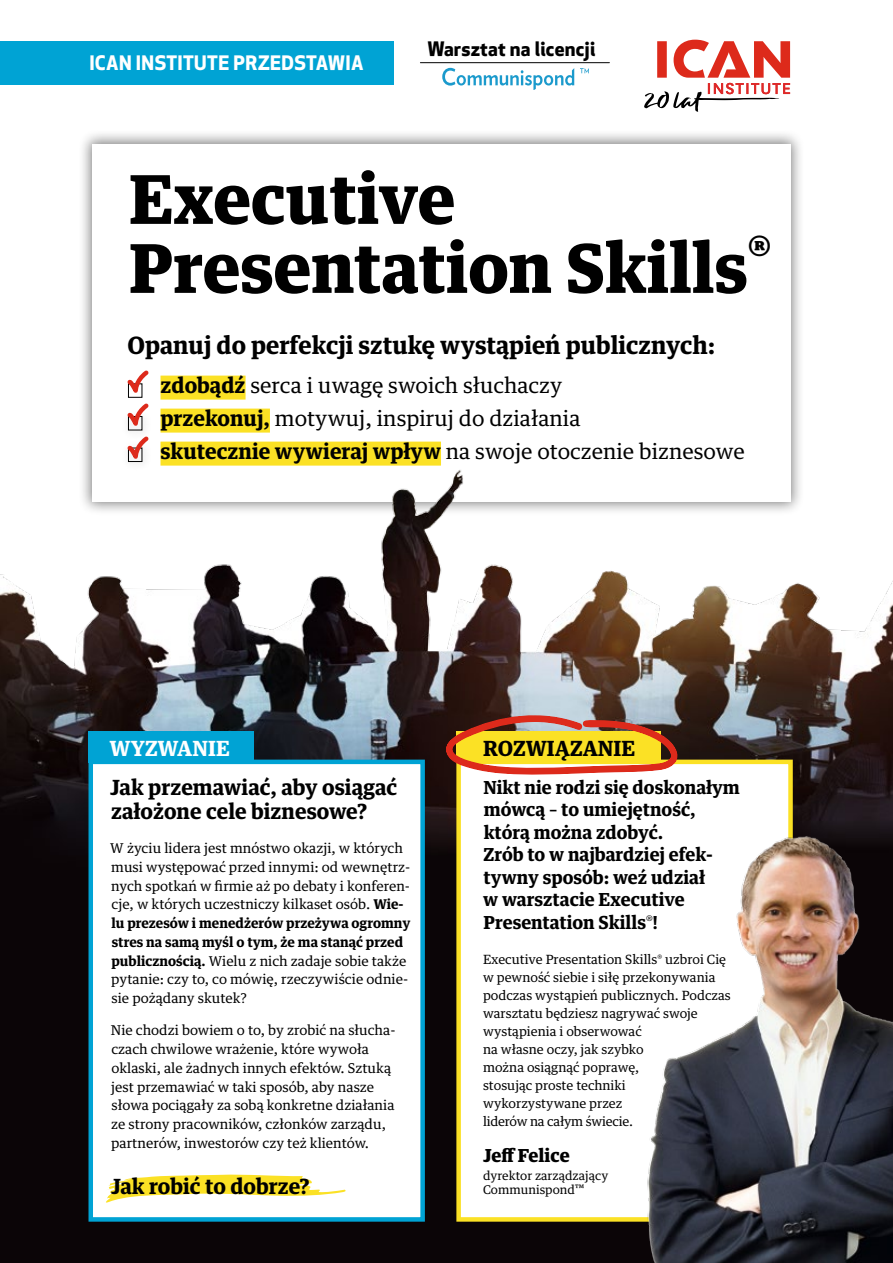
<style>
.page{position:relative;width:893px;height:1263px;background:#fff}
.page>*{position:absolute;margin:0;border:0;box-sizing:border-box;transform-origin:0 0}
.t1{font:900 67.5px/69px "Guardian Text Egyp";color:#000}
.t2{font:700 24px "Guardian Text Egyp";color:#000}
.t3{font:21px/33px "Guardian Text Egyp";color:#000}
.t4{font:700 21px/24.2px "Guardian Text Egyp";color:#000}
.t5{font:700 21px "Guardian Text Egyp";color:#fff}
.t6{font:700 19.5px "Apex New";letter-spacing:.015em;color:#fff}
.t7{font:700 19.5px "Apex New";letter-spacing:.01em;color:#000}
.t8{font:700 18px/22.5px "Guardian Text Egyp";color:#000}
.t9{font:900 18px "Guardian Text Egyp";color:#000}
.t10{font:13.5px/18.8px "Guardian Text Egyp";color:#000}
.t11{font:12.75px/18px "Guardian Text Egyp";color:#000}
.t12{font:12px/13.8px "Guardian Text Egyp";color:#000}
.s1{font-weight:700}
</style>
<div class="page">
<div style="left:78px;top:129px;width:727px;height:387px;background:#000;opacity:.5"></div>
<div style="left:92px;top:144px;width:698px;height:357px;background:#fff"></div>
<div style="left:0;top:41px;width:393px;height:43px;background:#00a3d4"></div>
<svg style="left:442px;top:68px;width:132px;height:22px"></svg>
<svg style="left:580px;top:68px;width:9px;height:5px"></svg>
<div style="left:160px;top:376px;width:86px;height:24px;background:#fbe125"></div>
<div style="left:160px;top:409px;width:110px;height:24px;background:#fbe125"></div>
<svg style="left:127px;top:370px;width:22px;height:55px"></svg>
<img style="left:0;top:425px;width:893px;height:838px">
<svg style="left:454px;top:757px;width:341px;height:467px"></svg>
<svg style="left:86px;top:757px;width:341px;height:467px"></svg>
<div style="left:88px;top:731px;width:166px;height:31px;background:#00a3d4"></div>
<svg style="left:442px;top:712px;width:242px;height:67px;background:#cb9b4c"></svg>
<img style="left:611px;top:805px;width:282px;height:458px">
<svg style="left:105px;top:1174px;width:241px;height:28px"></svg>
<svg style="left:644px;top:40px;width:146px;height:72px"></svg>
<hr style="left:420px;top:62px;width:189px;height:1px;background:#000">
<h3 class="t6" style="left:89px;top:49px;width:276px">ICAN INSTITUTE PRZEDSTAWIA</h3>
<h3 class="t7" style="left:427px;top:35px;width:169px">Warsztat na licencji</h3>
<h1 class="t1" style="left:129px;top:159px;width:644px">Executive<br>Presentation Skills<sup>®</sup></h1>
<h2 class="t2" style="left:128px;top:325px;width:589px">Opanuj do perfekcji sztukę wystąpień publicznych:</h2>
<h3 class="t3" style="left:160px;top:367px;width:586px"><span class="s1">zdobądź</span> serca i uwagę swoich słuchaczy<br><span class="s1">przekonuj,</span> motywuj, inspiruj do działania<br><span class="s1">skutecznie wywieraj wpływ</span> na swoje otoczenie biznesowe</h3>
<h3 class="t5" style="left:109px;top:731px;width:122px">WYZWANIE</h3>
<h3 class="t4" style="left:110px;top:774px;width:288px">Jak przemawiać, aby osiągać założone cele biznesowe?</h3>
<p class="t10" style="left:110px;top:837px;width:302px">W życiu lidera jest mnóstwo okazji, w których musi występować przed innymi: od wewnętrz&shy;nych spotkań w firmie aż po debaty i konferen&shy;cje, w których uczestniczy kilkaset osób. <span class="s1">Wie&shy;lu prezesów i menedżerów przeżywa ogromny stres na samą myśl o tym, że ma stanąć przed publicznością.</span> Wielu z nich zadaje sobie także pytanie: czy to, co mówię, rzeczywiście odnie&shy;sie pożądany skutek?</p>
<p class="t10" style="left:111px;top:1020px;width:286px">Nie chodzi bowiem o to, by zrobić na słucha&shy;czach chwilowe wrażenie, które wywoła oklaski, ale żadnych innych efektów. Sztuką jest przemawiać w taki sposób, aby nasze słowa pociągały za sobą konkretne działania ze strony pracowników, członków zarządu, partnerów, inwestorów czy też klientów.</p>
<h3 class="t4" style="left:111px;top:1172px;width:200px">Jak robić to dobrze?</h3>
<h3 class="t4" style="left:483px;top:734px;width:153px">ROZWIĄZANIE</h3>
<h3 class="t8" style="left:483px;top:774px;width:258px">Nikt nie rodzi się doskonałym mówcą – to umiejętność, którą można zdobyć.<br>Zrób to w najbardziej efek&shy;tywny sposób: weź udział<br>w warsztacie Executive<br>Presentation Skills<sup>®</sup>!</h3>
<p class="t11" style="left:483px;top:949px;width:249px">Executive Presentation Skills<sup>®</sup> uzbroi Cię w pewność siebie i siłę przekonywania podczas wystąpień publicznych. Podczas warsztatu będziesz nagrywać swoje wystąpienia i obserwować<br>na własne oczy, jak szybko<br>można osiągnąć poprawę,<br>stosując proste techniki wykorzystywane przez<br>liderów na całym świecie.</p>
<h3 class="t9" style="left:483px;top:1140px;width:88px">Jeff Felice</h3>
<p class="t12" style="left:483px;top:1168px;width:127px">dyrektor zarządzający<br>Communispond<sup>™</sup></p>
</div>
